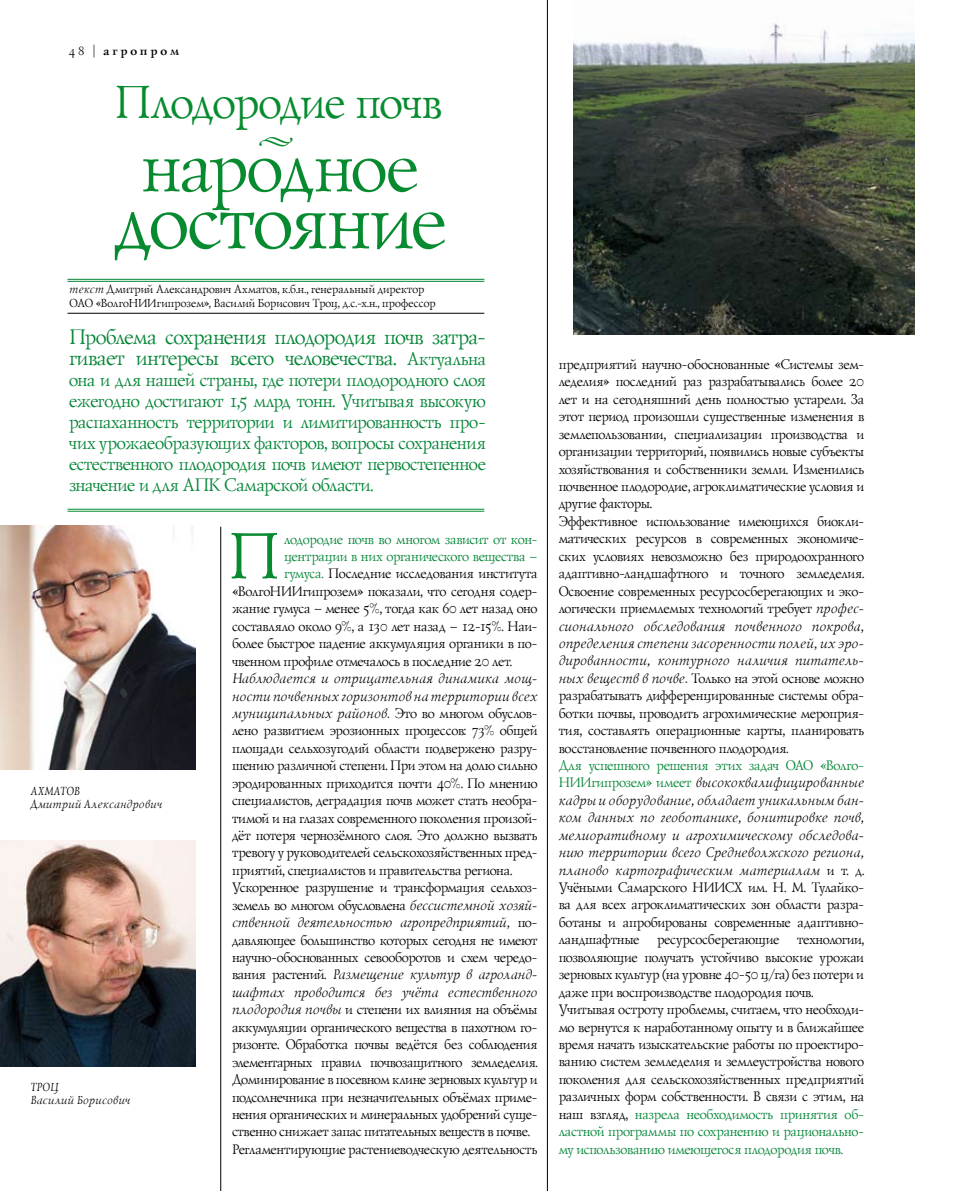
<style>
.page{position:relative;width:957px;height:1191px;background:#fff}
.page>*{position:absolute;margin:0;border:0;box-sizing:border-box;transform-origin:0 0}
.t1{font:82.5px "Lazurski Exp Od CTT";letter-spacing:-.015em;color:#088b30;scale:.95 1}
.t2{font:75px "Lazurski Exp Od CTT";letter-spacing:-.015em;color:#088b30;scale:.95 1}
.t3{font:67.05px "Lazurski Exp Od CTT";color:#088b30;scale:.96 1}
.t4{font:48px "Lazurski Exp Od CTT";letter-spacing:-.025em;color:#088b30;scale:.95 1}
.t5{font:23.25px "Minion Pro";color:#088b30;scale:.96 1}
.t6{font:21.75px/21px "Lazurski Exp Od CTT";letter-spacing:-.015em;color:#008435;scale:.96 1}
.t7{font:18.75px/21px "Lazurski Exp Od CTT";letter-spacing:-.015em;color:#008435;text-align:justify;scale:.96 1}
.t8{font:14.25px/17.4px "Lazurski Exp Od CTT";letter-spacing:-.01em;color:#000;scale:.96 1}
.t9{font:14.25px "Lazurski Exp Od CTT";letter-spacing:-.01em;color:#008435;scale:.96 1}
.t10{font:12px/13.5px "Lazurski Exp Od CTT";letter-spacing:.005em;color:#000;scale:.96 1}
.t11{font:italic 12px/13.5px "Lazurski Exp Od CTT";letter-spacing:.035em;color:#000;scale:.96 1}
.t12{font:700 12px "Lazurski C";letter-spacing:.24em;color:#000}
.s1{font-family:"Lazurski Exp Od CTT";font-weight:400}
.s2{font-style:italic}
.s3{font-size:18.75px}
.s4{color:#008435}
</style>
<div class="page">
<img style="left:574px;top:23px;width:340px;height:311px">
<img style="left:0;top:840px;width:196px;height:226px">
<img style="left:0;top:525px;width:196px;height:245px">
<hr style="left:547px;top:0;width:1px;height:1191px;background:#000">
<hr style="left:220px;top:527px;width:1px;height:664px;background:#000">
<hr style="left:68px;top:279px;width:416px;height:1px;background:#008435">
<hr style="left:68px;top:281px;width:416px;height:1px;background:#008435">
<hr style="left:68px;top:313px;width:416px;height:1px;background:#000">
<hr style="left:68px;top:509px;width:416px;height:1px;background:#088b30">
<hr style="left:68px;top:511px;width:416px;height:1px;background:#088b30">
<p class="t12" style="left:68px;top:43px;width:112px"><span class="s1">48 |</span> агропром</p>
<h3 class="t4" style="left:112px;top:70px;width:346px">Плодородие почв</h3>
<h2 class="t2" style="left:138px;top:116px;width:293px">народное</h2>
<h1 class="t1" style="left:110px;top:165px;width:351px">достояние</h1>
<h3 class="t5" style="left:258px;top:123px;width:39px">•</h3>
<p class="t10" style="left:69px;top:282px;width:383px"><span class="s2">т екст</span> Дмитрий Александрович Ахматов, к.б.н., генеральный директор<br>ОАО «ВолгоНИИгипрозем», Василий Борисович Троц, д.с.-х.н., профессор</p>
<h3 class="t6" style="left:68px;top:326px;width:436px">Проблема сохранения плодородия почв затра&shy;гивает интересы всего человечества. <span class="s3">Актуальна</span></h3>
<p class="t7" style="left:68px;top:369px;width:436px">она и для нашей страны, где потери плодородного слоя ежегодно достигают 1,5 млрд тонн. Учитывая высокую распаханность территории и лимитированность про&shy;чих урожаеобразующих факторов, вопросы сохранения естественного плодородия почв имеют первостепенное значение и для АПК Самарской области.</p>
<p class="t11" style="left:30px;top:784px;width:139px">Ахматов<br>Дмитрий Александрович</p>
<p class="t11" style="left:30px;top:1080px;width:106px">Троц<br>Василий Борисович</p>
<h3 class="t3" style="left:225px;top:511px;width:56px">П</h3>
<p class="t9" style="left:284px;top:529px;width:265px">лодородие почв во многом зависит от кон-</p>
<p class="t9" style="left:284px;top:547px;width:265px">центрации в них органического вещества –</p>
<p class="t8" style="left:284px;top:564px;width:265px"><span class="s4">гумуса.</span> Последние исследования института</p>
<p class="t8" style="left:231px;top:582px;width:320px">«ВолгоНИИгипрозем» показали, что сегодня содер-</p>
<p class="t8" style="left:231px;top:599px;width:320px">жание гумуса – менее 5%, тогда как 60 лет назад оно</p>
<p class="t8" style="left:231px;top:617px;width:320px">составляло около 9%, а 130 лет назад – 12-15%. Наи-</p>
<p class="t8" style="left:231px;top:634px;width:320px">более быстрое падение аккумуляция органики в по-</p>
<p class="t8" style="left:231px;top:651px;width:293px">чвенном профиле отмечалось в последние 20 лет.</p>
<p class="t8" style="left:231px;top:669px;width:320px"><span class="s2">Наблюдается и отрицательная динамика мощ&shy;ности почвенных горизонтов на территории всех муниципальных районов.</span> Это во многом обуслов&shy;лено развитием эрозионных процессов: 73% общей площади сельхозугодий области подвержено разру&shy;шению различной степени. При этом на долю сильно эродированных приходится почти 40%. По мнению специалистов, деградация почв может стать необра&shy;тимой и на глазах современного поколения произой&shy;дёт потеря чернозёмного слоя. Это должно вызвать тревогу у руководителей сельскохозяйственных пред&shy;приятий, специалистов и правительства региона.<br>Ускоренное разрушение и трансформация сельхоз&shy;земель во многом обусловлена <span class="s2">бессист емной хозяй&shy;ственной деятельностью агропредприятий,</span> по&shy;давляющее большинство которых сегодня не имеют научно-обоснованных севооборотов и схем чередо&shy;вания растений. <span class="s2">Размещение культур в агроланд&shy;шафтах проводится без учёта естественного плодородия почвы</span> и степени их влияния на объёмы аккумуляции органического вещества в пахотном го&shy;ризонте. Обработка почвы ведётся без соблюдения элементарных правил почвозащитного земледелия.<br>Доминирование в посевном клине зерновых культур и подсолнечника при незначительных объёмах приме&shy;нения органических и минеральных удобрений суще&shy;ственно снижает запас питательных веществ в почве.<br>Регламентирующие растениеводческую деятельность</p>
<p class="t8" style="left:558px;top:355px;width:320px">предприятий научно-обоснованные «Системы зем&shy;леделия» последний раз разрабатывались более 20 лет и на сегодняшний день полностью устарели. За этот период произошли существенные изменения в землепользовании, специализации производства и организации территорий, появились новые субъекты хозяйствования и собственники земли. Изменились почвенное плодородие, агроклиматические условия и другие факторы.<br>Эффективное использование имеющихся биокли&shy;матических ресурсов в современных экономиче&shy;ских условиях невозможно без природоохранного адаптивно-ландшафтного и точного земледелия.<br>Освоение современных ресурсосберегающих и эко&shy;логически приемлемых технологий требует <span class="s2">профес&shy;сионального обследования почвенного покрова, определения степени засоренности полей, их эро&shy;дированности, контурного наличия питатель&shy;ных вещест в в почве.</span> Только на этой основе можно разрабатывать дифференцированные системы обра&shy;ботки почвы, проводить агрохимические мероприя&shy;тия, составлять операционные карты, планировать восстановление почвенного плодородия.</p>
<p class="t8" style="left:558px;top:756px;width:320px"><span class="s4">Для успешного решения этих задач ОАО «Волго-НИИгипрозем» имеет</span> <span class="s2">высококвалифицированные кадры и оборудование, обладает уникальным бан&shy;ком данных по геоботанике, бонитировке почв, мелиоративному и агрохимическому обследова&shy;нию территории всего Средневолжского региона, планово картографическим материалам</span> и т. д.<br>Учёными Самарского НИИСХ им. Н. М. Тулайко&shy;ва для всех агроклиматических зон области разра&shy;ботаны и апробированы современные адаптивно&shy;ландшафтные ресурсосберегающие технологии, позволяющие получать устойчиво высокие урожаи зерновых культур (на уровне 40-50 ц/га) без потери и даже при воспроизводстве плодородия почв.<br>Учитывая остроту проблемы, считаем, что необходи&shy;мо вернутся к наработанному опыту и в ближайшее время начать изыскательские работы по проектиро&shy;ванию систем земледелия и землеустройства нового поколения для сельскохозяйственных предприятий различных форм собственности. В связи с этим, на наш взгляд, <span class="s4">назрела необходимость принятия об&shy;ластной программы по сохранению и рационально&shy;му использованию имеющегося плодородия почв.</span></p>
</div>
